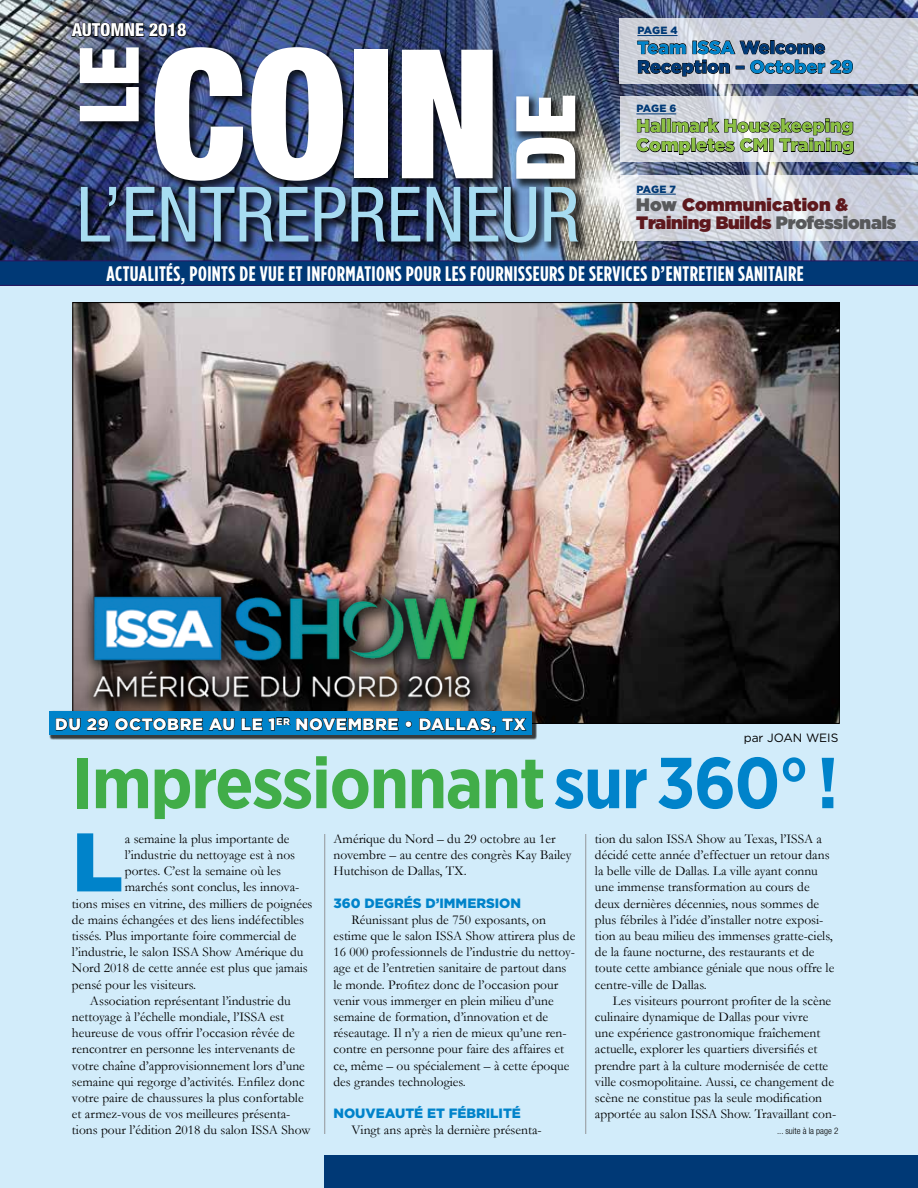
<style>
.page{position:relative;width:918px;height:1188px;background:#fff}
.page>*{position:absolute;margin:0;border:0;box-sizing:border-box;transform-origin:0 0}
.t1{font:900 condensed 180px "Helvetica Neue";color:#fff}
.t2{font:900 82.95px "Gotham";color:#0083ca}
.t3{font:900 condensed 82.5px "Helvetica Neue";color:#fff}
.t4{font:condensed 76.5px "Helvetica Neue LT Std";color:#a7dcf1}
.t5{font:700 72px "Gotham Narrow";letter-spacing:-.02em;color:#41ad49}
.t6{font:700 21px "Gotham Condensed";letter-spacing:.02em;color:#fff}
.t7{font:900 18px/18px "Gotham";letter-spacing:-.01em;color:#5e181d}
.t8{font:900 18px/19.5px "Gotham Pro";color:#8bc043}
.t9{font:900 18px/19.5px "Gotham Pro";color:#0083ca}
.t10{font:800 condensed 18px "Helvetica Neue LT Std";color:#fff}
.t11{font:900 16.5px "Gotham";letter-spacing:.04em;color:#fff}
.t12{font:13.5px/16.2px "Garamond";color:#000}
.t13{font:900 13.5px "Gotham";color:#0083ca}
.t14{font:12px "Gotham";color:#000}
.t15{font:900 10.5px "Gotham Pro";letter-spacing:-.025em;color:#003976}
.t16{font:300 condensed 9px "Helvetica Neue";color:#000}
.s1{color:#003976}
.s2{color:#58595b}
.s3{color:#0083ca}
</style>
<div class="page">
<img style="left:0;top:0;width:918px;height:261px">
<svg style="left:620px;top:96px;width:298px;height:66px;background:#cfd3dd"></svg>
<div style="left:0;top:284px;width:918px;height:904px;background:#d2ecfa"></div>
<svg style="left:0;top:261px;width:918px;height:25px;background:#023774"></svg>
<svg style="left:620px;top:176px;width:298px;height:66px;background:#d1d4de"></svg>
<div style="left:325px;top:1156px;width:593px;height:32px;background:#003976"></div>
<hr style="left:324px;top:834px;width:1px;height:300px;background:#939598">
<hr style="left:585px;top:834px;width:1px;height:300px;background:#939598">
<img style="left:75px;top:304px;width:762px;height:418px">
<div style="left:79px;top:581px;width:416px;height:135px;background:#000;opacity:.75"></div>
<img style="left:88px;top:591px;width:392px;height:110px">
<div style="left:49px;top:710px;width:488px;height:30px;background:#000;opacity:.75"></div>
<div style="left:50px;top:712px;width:482px;height:23px;background:#0083ca"></div>
<svg style="left:56px;top:718px;width:53px;height:13px"></svg>
<svg style="left:115px;top:718px;width:120px;height:13px"></svg>
<svg style="left:241px;top:717px;width:158px;height:14px"></svg>
<svg style="left:406px;top:721px;width:6px;height:6px"></svg>
<svg style="left:419px;top:718px;width:77px;height:16px"></svg>
<svg style="left:502px;top:718px;width:25px;height:13px"></svg>
<div style="left:77px;top:44px;width:73px;height:90px;background:#000;opacity:.75"></div>
<div style="left:152px;top:44px;width:353px;height:149px;background:#000;opacity:.75"></div>
<div style="left:513px;top:92px;width:74px;height:99px;background:#000;opacity:.75"></div>
<div style="left:78px;top:184px;width:512px;height:71px;background:#000;opacity:.75"></div>
<svg style="left:71px;top:17px;width:116px;height:23px;background:#38415a"></svg>
<hr style="left:636px;top:114px;width:40px;height:1px;background:#003976">
<svg style="left:636px;top:118px;width:218px;height:37px;background:#9d9fa5"></svg>
<svg style="left:619px;top:18px;width:299px;height:66px;background:#ccd0db"></svg>
<hr style="left:636px;top:194px;width:40px;height:1px;background:#003976">
<hr style="left:637px;top:35px;width:41px;height:1px;background:#003976">
<svg style="left:637px;top:40px;width:216px;height:37px;background:#9fa2aa"></svg>
<h3 class="t10" style="left:72px;top:19px;width:116px">AUTOMNE 2018</h3>
<h3 class="t3" style="left:59px;top:125px;width:81px;rotate:-90deg">LE</h3>
<h1 class="t1" style="left:150px;top:3px;width:352px">COIN</h1>
<h3 class="t3" style="left:495px;top:182px;width:90px;rotate:-90deg">DE</h3>
<h3 class="t4" style="left:76px;top:170px;width:505px">L’ENTREPRENEUR</h3>
<p class="t15" style="left:637px;top:24px;width:42px">PAGE 4</p>
<h3 class="t9" style="left:637px;top:37px;width:217px">Team ISSA <span class="s1">Welcome<br>Reception –</span> October 29</h3>
<p class="t15" style="left:636px;top:103px;width:41px">PAGE 6</p>
<h3 class="t8" style="left:636px;top:115px;width:220px">Hallmark Housekeeping<br>Completes CMI Training</h3>
<p class="t15" style="left:636px;top:183px;width:41px">PAGE 7</p>
<h3 class="t7" style="left:636px;top:195px;width:262px"><span class="s2">How</span> Communication &amp;<br>Training Builds <span class="s2">Professionals</span></h3>
<h3 class="t6" style="left:107px;top:261px;width:699px">ACTUALITÉS, POINTS DE VUE ET INFORMATIONS POUR LES FOURNISSEURS DE SERVICES D’ENTRETIEN SANITAIRE</h3>
<p class="t11" style="left:55px;top:713px;width:472px">DU 29 OCTOBRE AU LE 1<sup>ER</sup> NOVEMBRE • DALLAS, TX</p>
<p class="t14" style="left:744px;top:730px;width:96px">par JOAN WEIS</p>
<h3 class="t5" style="left:72px;top:737px;width:768px">Impressionnant <span class="s3">sur 360° !</span></h3>
<h2 class="t2" style="left:72px;top:805px;width:53px">L</h2>
<p class="t12" style="left:125px;top:830px;width:166px">a semaine la plus importante de</p>
<p class="t12" style="left:125px;top:846px;width:172px">l’industrie du nettoyage est à nos</p>
<p class="t12" style="left:125px;top:863px;width:158px">portes. C’est la semaine où les</p>
<p class="t12" style="left:125px;top:879px;width:176px">marchés sont conclus, les innova-</p>
<p class="t12" style="left:72px;top:895px;width:242px">tions mises en vitrine, des milliers de poignées</p>
<p class="t12" style="left:72px;top:911px;width:234px">de mains échangées et des liens indéfectibles</p>
<p class="t12" style="left:72px;top:927px;width:226px">tissés. Plus importante foire commercial de</p>
<p class="t12" style="left:72px;top:944px;width:233px">l’industrie, le salon ISSA Show Amérique du</p>
<p class="t12" style="left:72px;top:960px;width:237px">Nord 2018 de cette année est plus que jamais</p>
<p class="t12" style="left:72px;top:976px;width:126px">pensé pour les visiteurs.</p>
<p class="t12" style="left:90px;top:992px;width:202px">Association représentant l’industrie du</p>
<p class="t12" style="left:72px;top:1008px;width:214px">nettoyage à l’échelle mondiale, l’ISSA est</p>
<p class="t12" style="left:72px;top:1025px;width:224px">heureuse de vous offrir l’occasion rêvée de</p>
<p class="t12" style="left:72px;top:1041px;width:224px">rencontrer en personne les intervenants de</p>
<p class="t12" style="left:72px;top:1057px;width:234px">votre chaîne d’approvisionnement lors d’une</p>
<p class="t12" style="left:72px;top:1073px;width:234px">semaine qui regorge d’activités. Enfilez donc</p>
<p class="t12" style="left:72px;top:1089px;width:233px">votre paire de chaussures la plus confortable</p>
<p class="t12" style="left:72px;top:1106px;width:220px">et armez-vous de vos meilleures présenta-</p>
<p class="t12" style="left:72px;top:1122px;width:240px">tions pour l’édition 2018 du salon ISSA Show</p>
<p class="t12" style="left:333px;top:830px;width:239px">Amérique du Nord – du 29 octobre au 1er novembre – au centre des congrès Kay Bailey<br>Hutchison de Dallas, TX.</p>
<p class="t13" style="left:333px;top:894px;width:189px">360 DEGRÉS D’IMMERSION</p>
<p class="t12" style="left:333px;top:911px;width:243px;text-indent:18px">Réunissant plus de 750 exposants, on estime que le salon ISSA Show attirera plus de 16 000 professionnels de l’industrie du nettoy&shy;age et de l’entretien sanitaire de partout dans le monde. Profitez donc de l’occasion pour venir vous immerger en plein milieu d’une semaine de formation, d’innovation et de réseautage. Il n’y a rien de mieux qu’une ren&shy;contre en personne pour faire des affaires et ce, même – ou spécialement – à cette époque des grandes technologies.</p>
<p class="t13" style="left:333px;top:1104px;width:189px">NOUVEAUTÉ ET FÉBRILITÉ</p>
<p class="t12" style="left:351px;top:1122px;width:192px">Vingt ans après la dernière présenta-</p>
<p class="t12" style="left:595px;top:830px;width:241px">tion du salon ISSA Show au Texas, l’ISSA a décidé cette année d’effectuer un retour dans la belle ville de Dallas. La ville ayant connu une immense transformation au cours de deux dernières décennies, nous sommes de plus fébriles à l’idée d’installer notre exposi&shy;tion au beau milieu des immenses gratte-ciels, de la faune nocturne, des restaurants et de toute cette ambiance géniale que nous offre le centre-ville de Dallas.</p>
<p class="t12" style="left:595px;top:992px;width:243px;text-indent:18px">Les visiteurs pourront profiter de la scène culinaire dynamique de Dallas pour vivre<br>une expérience gastronomique fraîchement actuelle, explorer les quartiers diversifiés et prendre part à la culture modernisée de cette ville cosmopolitaine. Aussi, ce changement de scène ne constitue pas la seule modification apportée au salon ISSA Show. Travaillant con-</p>
<p class="t16" style="left:777px;top:1125px;width:63px">... suite à la page 2</p>
</div>
